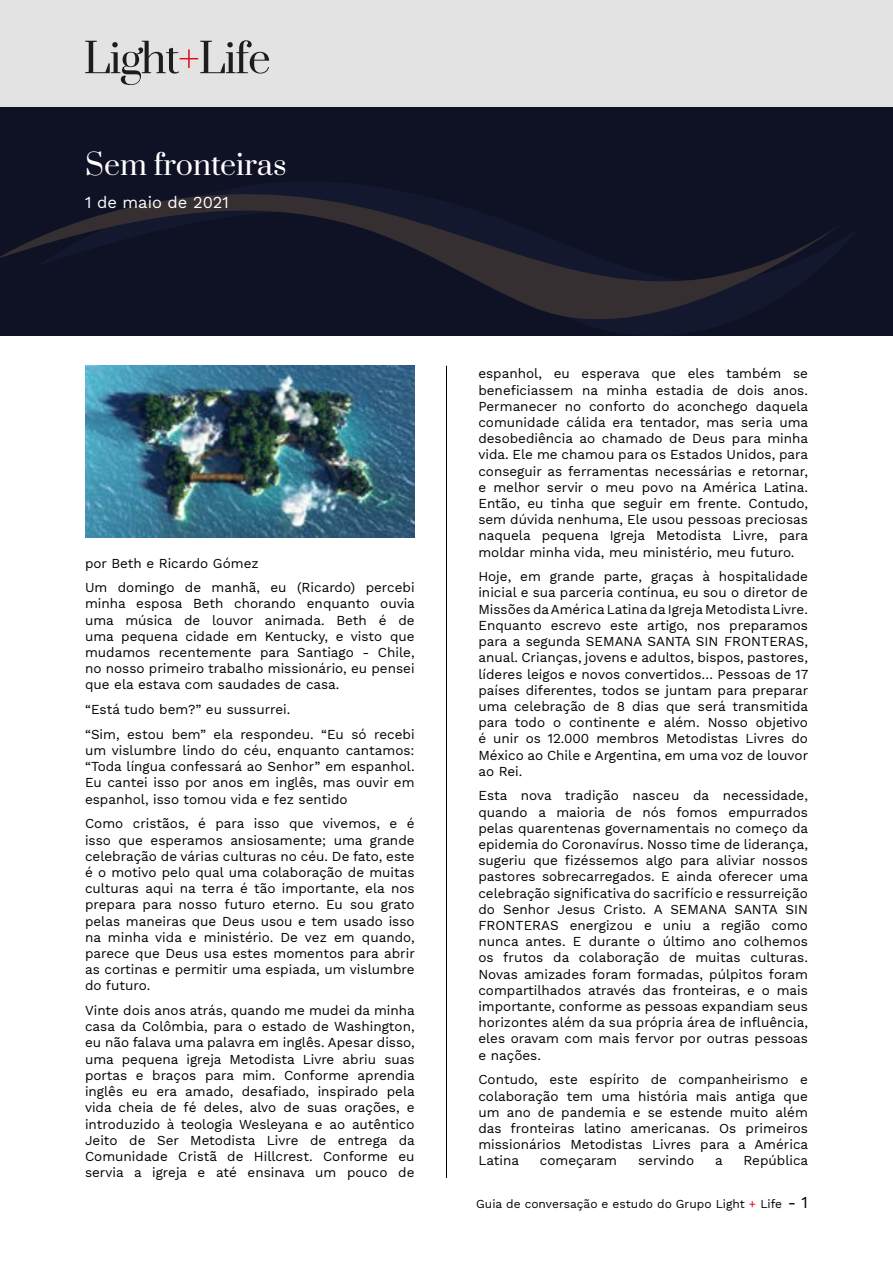
<style>
.page{position:relative;width:893px;height:1263px;background:#fff}
.page>*{position:absolute;margin:0;border:0;box-sizing:border-box;transform-origin:0 0}
.t1{font:28.5px "Prata";color:#fff}
.t2{font:16.5px "Work Sans";color:#fff}
.t3{font:13.5px/16.2px "Work Sans";color:#000;text-align:justify}
.t4{font:12px "Work Sans";color:#000}
.s1{color:#e30613}
.s2{font-size:16.5px}
</style>
<div class="page">
<div style="left:0;top:106px;width:893px;height:230px;background:#0f1125"></div>
<svg style="left:0;top:194px;width:834px;height:126px"></svg>
<div style="left:0;top:0;width:893px;height:106px;background:#e3e3e3"></div>
<svg style="left:85px;top:40px;width:184px;height:45px"></svg>
<img style="left:85px;top:366px;width:330px;height:171px">
<hr style="left:446px;top:366px;width:1px;height:812px;background:#000">
<h1 class="t1" style="left:85px;top:141px;width:203px">Sem fronteiras</h1>
<p class="t2" style="left:85px;top:189px;width:145px">1 de maio de 2021</p>
<p class="t3" style="left:85px;top:550px;width:331px;line-height:24.8px">por Beth e Ricardo Gómez<br>Um domingo de manhã, eu (Ricardo) percebi</p>
<p class="t3" style="left:85px;top:595px;width:331px">minha esposa Beth chorando enquanto ouvia uma música de louvor animada. Beth é de uma pequena cidade em Kentucky, e visto que mudamos recentemente para Santiago - Chile, no nosso primeiro trabalho missionário, eu pensei que ela estava com saudades de casa.</p>
<p class="t3" style="left:85px;top:697px;width:331px;line-height:24.8px">“Está tudo bem?” eu sussurrei.<br>“Sim, estou bem” ela respondeu. “Eu só recebi</p>
<p class="t3" style="left:85px;top:742px;width:331px">um vislumbre lindo do céu, enquanto cantamos: “Toda língua confessará ao Senhor” em espanhol.<br>Eu cantei isso por anos em inglês, mas ouvir em espanhol, isso tomou vida e fez sentido</p>
<p class="t3" style="left:85px;top:815px;width:331px">Como cristãos, é para isso que vivemos, e é isso que esperamos ansiosamente; uma grande celebração de várias culturas no céu. De fato, este é o motivo pelo qual uma colaboração de muitas culturas aqui na terra é tão importante, ela nos prepara para nosso futuro eterno. Eu sou grato pelas maneiras que Deus usou e tem usado isso na minha vida e ministério. De vez em quando, parece que Deus usa estes momentos para abrir as cortinas e permitir uma espiada, um vislumbre do futuro.</p>
<p class="t3" style="left:85px;top:1002px;width:331px">Vinte dois anos atrás, quando me mudei da minha casa da Colômbia, para o estado de Washington, eu não falava uma palavra em inglês. Apesar disso, uma pequena igreja Metodista Livre abriu suas portas e braços para mim. Conforme aprendia inglês eu era amado, desafiado, inspirado pela vida cheia de fé deles, alvo de suas orações, e introduzido à teologia Wesleyana e ao autêntico Jeito de Ser Metodista Livre de entrega da Comunidade Cristã de Hillcrest. Conforme eu servia a igreja e até ensinava um pouco de</p>
<p class="t3" style="left:478px;top:365px;width:331px">espanhol, eu esperava que eles também se beneficiassem na minha estadia de dois anos.<br>Permanecer no conforto do aconchego daquela comunidade cálida era tentador, mas seria uma desobediência ao chamado de Deus para minha vida. Ele me chamou para os Estados Unidos, para conseguir as ferramentas necessárias e retornar, e melhor servir o meu povo na América Latina.<br>Então, eu tinha que seguir em frente. Contudo, sem dúvida nenhuma, Ele usou pessoas preciosas naquela pequena Igreja Metodista Livre, para moldar minha vida, meu ministério, meu futuro.</p>
<p class="t3" style="left:478px;top:568px;width:331px">Hoje, em grande parte, graças à hospitalidade inicial e sua parceria contínua, eu sou o diretor de Missões da América Latina da Igreja Metodista Livre.<br>Enquanto escrevo este artigo, nos preparamos para a segunda SEMANA SANTA SIN FRONTERAS, anual. Crianças, jovens e adultos, bispos, pastores, líderes leigos e novos convertidos… Pessoas de 17 países diferentes, todos se juntam para preparar uma celebração de 8 dias que será transmitida para todo o continente e além. Nosso objetivo é unir os 12.000 membros Metodistas Livres do México ao Chile e Argentina, em uma voz de louvor ao Rei.</p>
<p class="t3" style="left:478px;top:787px;width:331px">Esta nova tradição nasceu da necessidade, quando a maioria de nós fomos empurrados pelas quarentenas governamentais no começo da epidemia do Coronavírus. Nosso time de liderança, sugeriu que fizéssemos algo para aliviar nossos pastores sobrecarregados. E ainda oferecer uma celebração significativa do sacrifício e ressurreição do Senhor Jesus Cristo. A SEMANA SANTA SIN FRONTERAS energizou e uniu a região como nunca antes. E durante o último ano colhemos os frutos da colaboração de muitas culturas.<br>Novas amizades foram formadas, púlpitos foram compartilhados através das fronteiras, e o mais importante, conforme as pessoas expandiam seus horizontes além da sua própria área de influência, eles oravam com mais fervor por outras pessoas e nações.</p>
<p class="t3" style="left:478px;top:1071px;width:331px">Contudo, este espírito de companheirismo e colaboração tem uma história mais antiga que um ano de pandemia e se estende muito além das fronteiras latino americanas. Os primeiros missionários Metodistas Livres para a América Latina</p>
<p class="t3" style="left:540px;top:1152px;width:79px">começaram</p>
<p class="t3" style="left:638px;top:1152px;width:57px">servindo</p>
<p class="t3" style="left:715px;top:1152px;width:9px">a</p>
<p class="t3" style="left:743px;top:1152px;width:66px">República</p>
<p class="t4" style="left:476px;top:1195px;width:333px">Guia de conversação e estudo do Grupo Light <span class="s1">+</span> Life <span class="s2">- 1</span></p>
</div>
